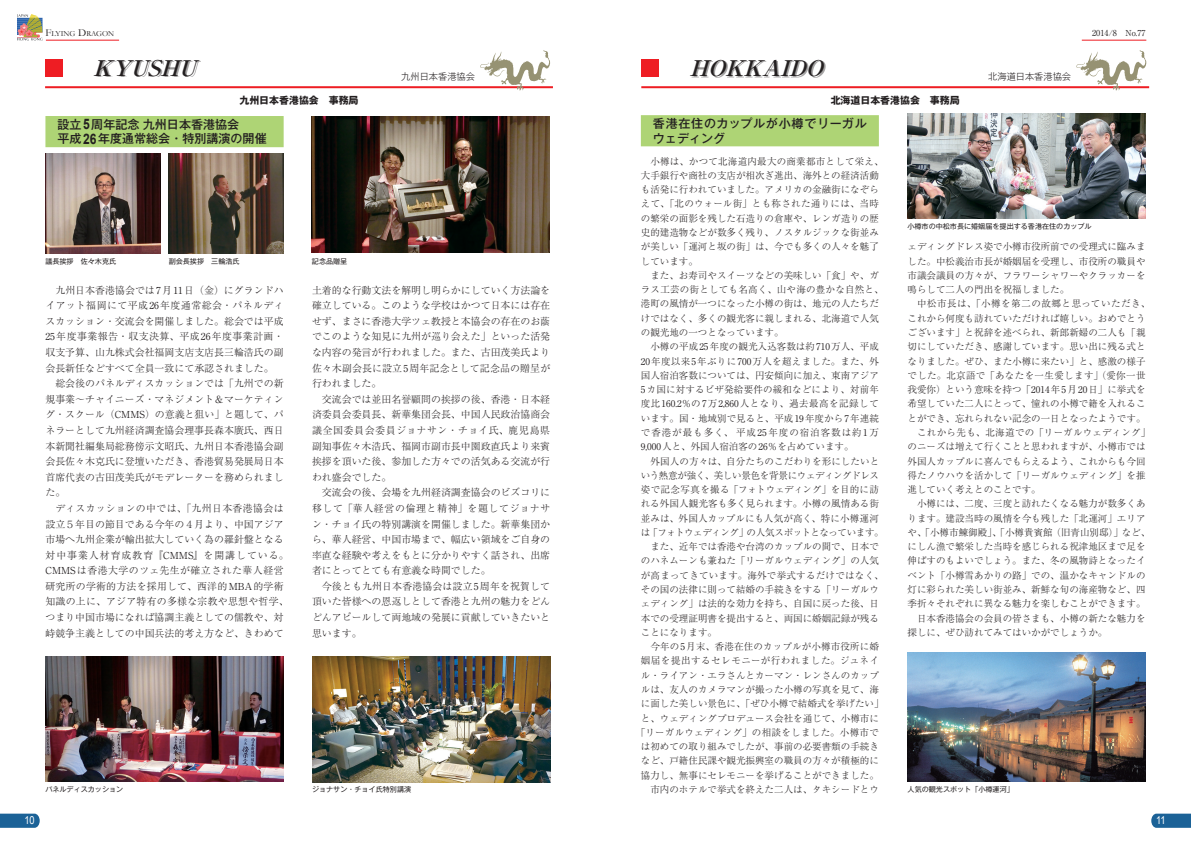
<style>
.page{position:relative;width:1191px;height:842px;background:#fff}
.page>*{position:absolute;margin:0;border:0;box-sizing:border-box;transform-origin:0 0}
.t1{font:italic 700 21.6px "Ryumin Pro";color:#231f20;scale:1.04 1}
.t2{font:500 12px/14.9px "Gothic MB101 Pro";color:#231f20}
.t3{font:500 12px/14.9px "Gothic MB101 Pro";letter-spacing:.055em;color:#231f20}
.t4{font:11.1px "Arial";color:#fff;scale:.83 1}
.t5{font:300 9.9px/15.6px "Ryumin Pro";color:#231f20}
.t6{font:700 9.9px "Gothic MB101 Pro";color:#231f20}
.t7{font:300 9.5px/14.3px "Ryumin Pro";color:#231f20}
.t8{font:300 9.5px "Ryumin Pro";letter-spacing:.035em;color:#231f20}
.t9{font:300 9.5px "Ryumin Pro";letter-spacing:.025em;color:#231f20}
.t10{font:300 9.5px "Ryumin Pro";letter-spacing:.02em;color:#231f20}
.t11{font:300 9.5px "Ryumin Pro";letter-spacing:.055em;color:#231f20}
.t12{font:300 9.5px "Ryumin Pro";letter-spacing:-.045em;color:#231f20}
.t13{font:300 9.5px "Ryumin Pro";letter-spacing:-.035em;color:#231f20}
.t14{font:300 9.5px "Ryumin Pro";letter-spacing:.1em;color:#231f20}
.t15{font:300 9.2px "Gothic MB101 Pro";color:#231f20}
.t16{font:8.2px "Ryumin Pro";color:#231f20}
.t17{font:7.8px "Garamond";color:#231f20}
.t18{font:7.1px "Gothic MB101 Pro";color:#231f20}
.s1{font-size:10.6px}
.s2{font-family:"Arial";font-weight:700;font-size:14.5px}
.s3{font-weight:400;font-size:9.6px}
.s4{font-weight:400;font-size:9.2px}
</style>
<div class="page">
<hr style="left:46px;top:40px;width:73px;height:1px;background:#ee1d23">
<svg style="left:17px;top:14px;width:26px;height:27px"></svg>
<hr style="left:1081px;top:40px;width:65px;height:1px;background:#ee1d23">
<svg style="left:1151px;top:814px;width:40px;height:14px"></svg>
<svg style="left:0;top:814px;width:40px;height:14px"></svg>
<div style="left:45px;top:116px;width:239px;height:31px;background:#aed475"></div>
<div style="left:641px;top:115px;width:238px;height:31px;background:#aed475"></div>
<div style="left:691px;top:61px;width:134px;height:16px;background:#231f20;opacity:.4"></div>
<hr style="left:641px;top:86px;width:508px;height:2px;background:#ee1d23">
<svg style="left:1076px;top:50px;width:71px;height:41px"></svg>
<div style="left:641px;top:60px;width:17px;height:17px;background:#ee1d23"></div>
<img style="left:907px;top:652px;width:238px;height:130px">
<img style="left:907px;top:113px;width:238px;height:105px">
<img style="left:312px;top:116px;width:238px;height:137px">
<img style="left:45px;top:656px;width:238px;height:125px">
<img style="left:46px;top:154px;width:115px;height:99px">
<img style="left:169px;top:154px;width:114px;height:99px">
<div style="left:95px;top:61px;width:106px;height:16px;background:#231f20;opacity:.4"></div>
<hr style="left:45px;top:86px;width:508px;height:2px;background:#ee1d23">
<svg style="left:480px;top:50px;width:71px;height:41px"></svg>
<div style="left:45px;top:60px;width:17px;height:17px;background:#ee1d23"></div>
<img style="left:312px;top:656px;width:238px;height:126px">
<p class="t17" style="left:45px;top:28px;width:70px"><span class="s1">F</span>LYING <span class="s1">D</span>RAGON</p>
<p class="t16" style="left:1092px;top:26px;width:55px">2014/8 No.77</p>
<h1 class="t1" style="left:93px;top:51px;width:109px">KYUSHU</h1>
<p class="t6" style="left:239px;top:92px;width:121px">九州日本香港協会　事務局</p>
<p class="t2" style="left:57px;top:115px;width:211px">設立<span class="s2">5</span>周年記念九州日本香港協会<br>平成<span class="s2">26</span>年度通常総会・特別講演の開催</p>
<p class="t15" style="left:401px;top:69px;width:75px">九州日本香港協会</p>
<p class="t18" style="left:45px;top:255px;width:72px">議長挨拶　佐々木克氏</p>
<p class="t18" style="left:169px;top:255px;width:72px">副会長挨拶　三輪浩氏</p>
<p class="t18" style="left:312px;top:255px;width:37px">記念品贈呈</p>
<p class="t5" style="left:45px;top:281px;width:245px">　九州日本香港協会では<span class="s3">7</span>月<span class="s3">11</span>日（金）にグランドハイアット福岡にて平成<span class="s3">26</span>年度通常総会・パネルディスカッション・交流会を開催しました。総会では平成<br><span class="s3">25</span>年度事業報告・収支決算、平成<span class="s3">26</span>年度事業計画・収支予算、山九株式会社福岡支店支店長三輪浩氏の副会長新任などすべて全員一致にて承認されました。<br>　総会後のパネルディスカッションでは「九州での新規事業～チャイニーズ・マネジメント＆マーケティング・スクール（<span class="s3">CMMS</span>）の意義と狙い」と題して、パネラーとして九州経済調査協会理事長森本廣氏、西日本新聞社編集局総務傍示文昭氏、九州日本香港協会副会長佐々木克氏に登壇いただき、香港貿易発展局日本首席代表の古田茂美氏がモデレーターを務められました。<br>　ディスカッションの中では、「九州日本香港協会は設立５年目の節目である今年の４月より、中国アジア市場へ九州企業が輸出拡大していく為の羅針盤となる対中事業人材育成教育『<span class="s3">CMMS</span>』を開講している。<br><span class="s3">CMMS</span>は香港大学のツェ先生が確立された華人経営研究所の学術的方法を採用して、西洋的<span class="s3">MBA</span>的学術知識の上に、アジア特有の多様な宗教や思想や哲学、つまり中国市場になれば協調主義としての儒教や、対峙競争主義としての中国兵法的考え方など、きわめて</p>
<p class="t5" style="left:312px;top:281px;width:240px">土着的な行動文法を解明し明らかにしていく方法論を確立している。このような学校はかつて日本には存在せず、まさに香港大学ツェ教授と本協会の存在のお蔭でこのような知見に九州が巡り会えた」といった活発な内容の発言が行われました。また、古田茂美氏より佐々木副会長に設立<span class="s3">5</span>周年記念として記念品の贈呈が行われました。<br>　交流会では並田名誉顧問の挨拶の後、香港・日本経済委員会委員長、新華集団会長、中国人民政治協商会議全国委員会委員ジョナサン・チョイ氏、鹿児島県副知事佐々木浩氏、福岡市副市長中園政直氏より来賓挨拶を頂いた後、参加した方々での活気ある交流が行われ盛会でした。<br>　交流会の後、会場を九州経済調査協会のビズコリに移して「華人経営の倫理と精神」を題してジョナサン・チョイ氏の特別講演を開催しました。新華集団から、華人経営、中国市場まで、幅広い領域をご自身の率直な経験や考えをもとに分かりやすく話され、出席者にとってとても有意義な時間でした。<br>　今後とも九州日本香港協会は設立<span class="s3">5</span>周年を祝賀して頂いた皆様への恩返しとして香港と九州の魅力をどんどんアピールして両地域の発展に貢献していきたいと思います。</p>
<p class="t18" style="left:45px;top:783px;width:79px">パネルディスカッション</p>
<p class="t18" style="left:312px;top:783px;width:101px">ジョナサン・チョイ氏特別講演</p>
<h1 class="t1" style="left:689px;top:51px;width:138px">HOKKAIDO</h1>
<p class="t6" style="left:830px;top:92px;width:130px">北海道日本香港協会　事務局</p>
<p class="t15" style="left:988px;top:69px;width:84px">北海道日本香港協会</p>
<p class="t3" style="left:653px;top:114px;width:215px">香港在住のカップルが小樽でリーガルウェディング</p>
<p class="t9" style="left:641px;top:154px;width:244px">　小樽は、かつて北海道内最大の商業都市として栄え、</p>
<p class="t7" style="left:641px;top:167px;width:239px">大手銀行や商社の支店が相次ぎ進出、海外との経済活動</p>
<p class="t7" style="left:641px;top:182px;width:239px">も活発に行われていました。アメリカの金融街になぞら</p>
<p class="t8" style="left:641px;top:196px;width:239px">えて、「北のウォール街」とも称された通りには、当時</p>
<p class="t7" style="left:641px;top:210px;width:239px">の繁栄の面影を残した石造りの倉庫や、レンガ造りの歴</p>
<p class="t7" style="left:641px;top:225px;width:239px">史的建造物などが数多く残り、ノスタルジックな街並み</p>
<p class="t7" style="left:641px;top:239px;width:239px">が美しい「運河と坂の街」は、今でも多くの人々を魅了</p>
<p class="t7" style="left:641px;top:253px;width:59px">しています。</p>
<p class="t7" style="left:641px;top:267px;width:239px">　また、お寿司やスイーツなどの美味しい「食」や、ガ</p>
<p class="t9" style="left:641px;top:282px;width:244px">ラス工芸の街としても名高く、山や海の豊かな自然と、</p>
<p class="t7" style="left:641px;top:296px;width:239px">港町の風情が一つになった小樽の街は、地元の人たちだ</p>
<p class="t7" style="left:641px;top:310px;width:239px">けではなく、多くの観光客に親しまれる、北海道で人気</p>
<p class="t7" style="left:641px;top:324px;width:144px">の観光地の一つとなっています。</p>
<p class="t7" style="left:641px;top:339px;width:239px">　小樽の平成<span class="s4">25</span>年度の観光入込客数は約<span class="s4">710</span>万人、平成</p>
<p class="t8" style="left:641px;top:353px;width:239px"><span class="s4">20</span>年度以来<span class="s4">5</span>年ぶりに<span class="s4">700</span>万人を超えました。また、外</p>
<p class="t7" style="left:641px;top:367px;width:239px">国人宿泊客数については、円安傾向に加え、東南アジア</p>
<p class="t10" style="left:641px;top:382px;width:239px"><span class="s4">5</span>カ国に対するビザ発給要件の緩和などにより、対前年</p>
<p class="t11" style="left:641px;top:396px;width:239px">度比<span class="s4">160.2</span>％の<span class="s4">7</span>万<span class="s4">2,860</span>人となり、過去最高を記録して</p>
<p class="t7" style="left:641px;top:410px;width:239px">います。国・地域別で見ると、平成<span class="s4">19</span>年度から<span class="s4">7</span>年連続</p>
<p class="t14" style="left:641px;top:425px;width:239px">で香港が最も多く、平成<span class="s4">25</span>年度の宿泊客数は約<span class="s4">1</span>万</p>
<p class="t7" style="left:641px;top:439px;width:214px"><span class="s4">9,000</span>人と、外国人宿泊客の<span class="s4">26</span>％を占めています。</p>
<p class="t7" style="left:641px;top:453px;width:240px">　外国人の方々は、自分たちのこだわりを形にしたいと</p>
<p class="t13" style="left:641px;top:468px;width:240px">いう熱意が強く、美しい景色を背景にウェディングドレス</p>
<p class="t10" style="left:641px;top:482px;width:240px">姿で記念写真を撮る「フォトウェディング」を目的に訪</p>
<p class="t7" style="left:640px;top:496px;width:240px">れる外国人観光客も多く見られます。小樽の風情ある街</p>
<p class="t10" style="left:641px;top:511px;width:240px">並みは、外国人カップルにも人気が高く、特に小樽運河</p>
<p class="t12" style="left:640px;top:525px;width:245px">は「フォトウェディング」の人気スポットとなっています。</p>
<p class="t7" style="left:641px;top:539px;width:239px">　また、近年では香港や台湾のカップルの間で、日本で</p>
<p class="t7" style="left:641px;top:553px;width:239px">のハネムーンも兼ねた「リーガルウェディング」の人気</p>
<p class="t9" style="left:641px;top:568px;width:244px">が高まってきています。海外で挙式するだけではなく、</p>
<p class="t7" style="left:641px;top:581px;width:239px">その国の法律に則って結婚の手続きをする「リーガルウ</p>
<p class="t7" style="left:641px;top:596px;width:239px">ェディング」は法的な効力を持ち、自国に戻った後、日</p>
<p class="t7" style="left:641px;top:610px;width:239px">本での受理証明書を提出すると、両国に婚姻記録が残る</p>
<p class="t7" style="left:641px;top:624px;width:78px">ことになります。</p>
<p class="t7" style="left:641px;top:639px;width:239px">　今年の<span class="s4">5</span>月末、香港在住のカップルが小樽市役所に婚</p>
<p class="t11" style="left:641px;top:653px;width:239px">姻届を提出するセレモニーが行われました。ジュネイ</p>
<p class="t7" style="left:641px;top:667px;width:239px">ル・ライアン・エラさんとカーマン・レンさんのカップ</p>
<p class="t7" style="left:641px;top:681px;width:239px">ルは、友人のカメラマンが撮った小樽の写真を見て、海</p>
<p class="t7" style="left:641px;top:696px;width:244px">に面した美しい景色に、「ぜひ小樽で結婚式を挙げたい」</p>
<p class="t7" style="left:641px;top:710px;width:239px">と、ウェディングプロデュース会社を通じて、小樽市に</p>
<p class="t8" style="left:636px;top:725px;width:244px">「リーガルウェディング」の相談をしました。小樽市で</p>
<p class="t7" style="left:641px;top:739px;width:239px">は初めての取り組みでしたが、事前の必要書類の手続き</p>
<p class="t7" style="left:641px;top:753px;width:239px">など、戸籍住民課や観光振興室の職員の方々が積極的に</p>
<p class="t7" style="left:641px;top:767px;width:239px">協力し、無事にセレモニーを挙げることができました。</p>
<p class="t7" style="left:641px;top:781px;width:239px">　市内のホテルで挙式を終えた二人は、タキシードとウ</p>
<p class="t18" style="left:907px;top:220px;width:186px">小樽市の中松市長に婚姻届を提出する香港在住のカップル</p>
<p class="t7" style="left:907px;top:239px;width:244px">ェディングドレス姿で小樽市役所前での受理式に臨みました。中松義治市長が婚姻届を受理し、市役所の職員や市議会議員の方々が、フラワーシャワーやクラッカーを鳴らして二人の門出を祝福しました。<br>　中松市長は、「小樽を第二の故郷と思っていただき、これから何度も訪れていただければ嬉しい。おめでとうございます」と祝辞を述べられ、新郎新婦の二人も「親切にしていただき、感謝しています。思い出に残る式となりました。ぜひ、また小樽に来たい」と、感激の様子でした。北京語で「あなたを一生愛します」（愛你一世我愛你）という意味を持つ「<span class="s4">2014</span>年<span class="s4">5</span>月<span class="s4">20</span>日」に挙式を希望していた二人にとって、憧れの小樽で籍を入れることができ、忘れられない記念の一日となったようです。　これから先も、北海道での「リーガルウェディング」のニーズは増えて行くことと思われますが、小樽市では外国人カップルに喜んでもらえるよう、これからも今回得たノウハウを活かして「リーガルウェディング」を推進していく考えとのことです。<br>　小樽には、二度、三度と訪れたくなる魅力が数多くあります。建設当時の風情を今も残した「北運河」エリアや、「小樽市鰊御殿」、「小樽貴賓館（旧青山別邸）」など、にしん漁で繁栄した当時を感じられる祝津地区まで足を伸ばすのもよいでしょう。また、冬の風物詩となったイベント「小樽雪あかりの路」での、温かなキャンドルの灯に彩られた美しい街並み、新鮮な旬の海産物など、四季折々それぞれに異なる魅力を楽しむことができます。　日本香港協会の会員の皆さまも、小樽の新たな魅力を探しに、ぜひ訪れてみてはいかがでしょうか。</p>
<p class="t18" style="left:907px;top:783px;width:108px">人気の観光スポット「小樽運河」</p>
<p class="t4" style="left:24px;top:813px;width:14px">10</p>
<p class="t4" style="left:1156px;top:813px;width:13px">11</p>
</div>
